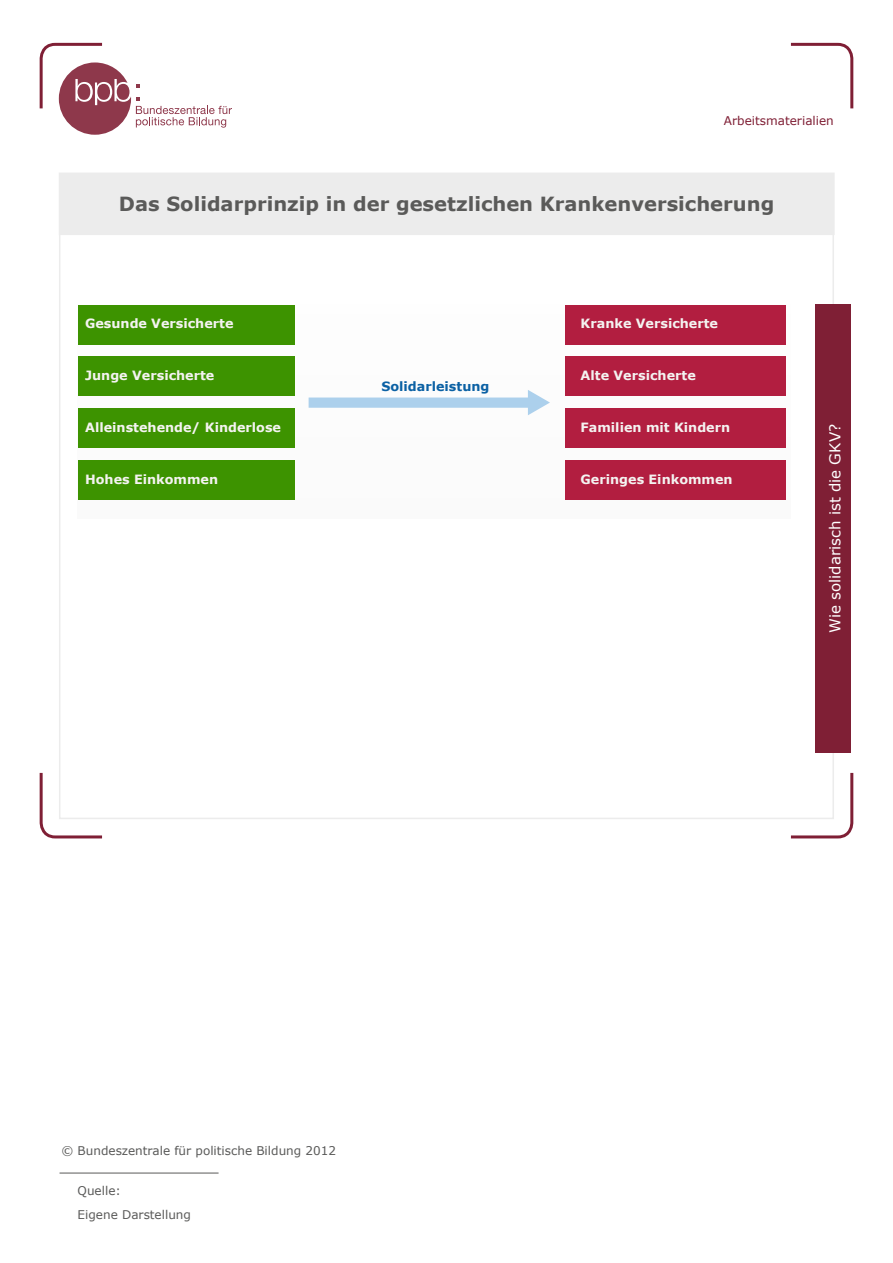
<style>
.page{position:relative;width:893px;height:1263px;background:#fff}
.page>*{position:absolute;margin:0;border:0;box-sizing:border-box;transform-origin:0 0}
.t1{font:700 19.5px "Verdana";color:#5a5a59}
.t2{font:15px "Verdana";color:#fff}
.t3{font:700 12.75px "Verdana";color:#f4f3f1}
.t4{font:700 12.75px "Verdana";color:#0b61a4}
.t5{font:12px "Verdana";color:#5a5a59}
.t6{font:12px "Verdana";color:#7f1f35}
</style>
<div class="page">
<svg style="left:39px;top:772px;width:64px;height:67px"></svg>
<svg style="left:790px;top:772px;width:64px;height:67px"></svg>
<svg style="left:790px;top:42px;width:64px;height:67px"></svg>
<hr style="left:60px;top:1173px;width:159px;height:1px;background:#5a5a59">
<div style="left:60px;top:173px;width:773px;height:61px;background:#ececec"></div>
<div style="left:815px;top:304px;width:36px;height:449px;background:#7f1f35"></div>
<svg style="left:39px;top:42px;width:193px;height:93px"></svg>
<svg style="left:78px;top:344px;width:708px;height:65px"></svg>
<div style="left:78px;top:305px;width:217px;height:39px;background:#3d9300"></div>
<div style="left:78px;top:409px;width:217px;height:39px;background:#3d9300"></div>
<div style="left:78px;top:357px;width:217px;height:39px;background:#3d9300"></div>
<div style="left:78px;top:460px;width:217px;height:40px;background:#3d9300"></div>
<div style="left:565px;top:305px;width:221px;height:39px;background:#b21e40"></div>
<div style="left:565px;top:409px;width:221px;height:39px;background:#b21e40"></div>
<div style="left:565px;top:357px;width:221px;height:39px;background:#b21e40"></div>
<div style="left:565px;top:460px;width:221px;height:40px;background:#b21e40"></div>
<div style="left:309px;top:397px;width:223px;height:11px;background:#acd0ec"></div>
<svg style="left:528px;top:390px;width:22px;height:25px"></svg>
<div style="left:59px;top:173px;width:776px;height:62px;border:2px solid #ececec"></div>
<p class="t6" style="left:724px;top:113px;width:111px">Arbeitsmaterialien</p>
<h1 class="t1" style="left:119px;top:190px;width:657px">Das Solidarprinzip in der gesetzlichen Krankenversicherung</h1>
<p class="t3" style="left:85px;top:314px;width:150px">Gesunde Versicherte</p>
<p class="t3" style="left:581px;top:314px;width:139px">Kranke Versicherte</p>
<p class="t3" style="left:85px;top:366px;width:131px">Junge Versicherte</p>
<p class="t3" style="left:85px;top:418px;width:197px">Alleinstehende/ Kinderlose</p>
<p class="t3" style="left:85px;top:470px;width:135px">Hohes Einkommen</p>
<p class="t4" style="left:381px;top:377px;width:110px">Solidarleistung</p>
<p class="t3" style="left:581px;top:366px;width:117px">Alte Versicherte</p>
<p class="t3" style="left:581px;top:418px;width:151px">Familien mit Kindern</p>
<p class="t3" style="left:581px;top:470px;width:154px">Geringes Einkommen</p>
<p class="t2" style="left:825px;top:633px;width:210px;rotate:-90deg">Wie solidarisch ist die GKV?</p>
<p class="t5" style="left:61px;top:1142px;width:276px">© Bundeszentrale für politische Bildung 2012</p>
<p class="t5" style="left:78px;top:1182px;width:45px">Quelle:</p>
<p class="t5" style="left:78px;top:1207px;width:115px">Eigene Darstellung</p>
</div>
